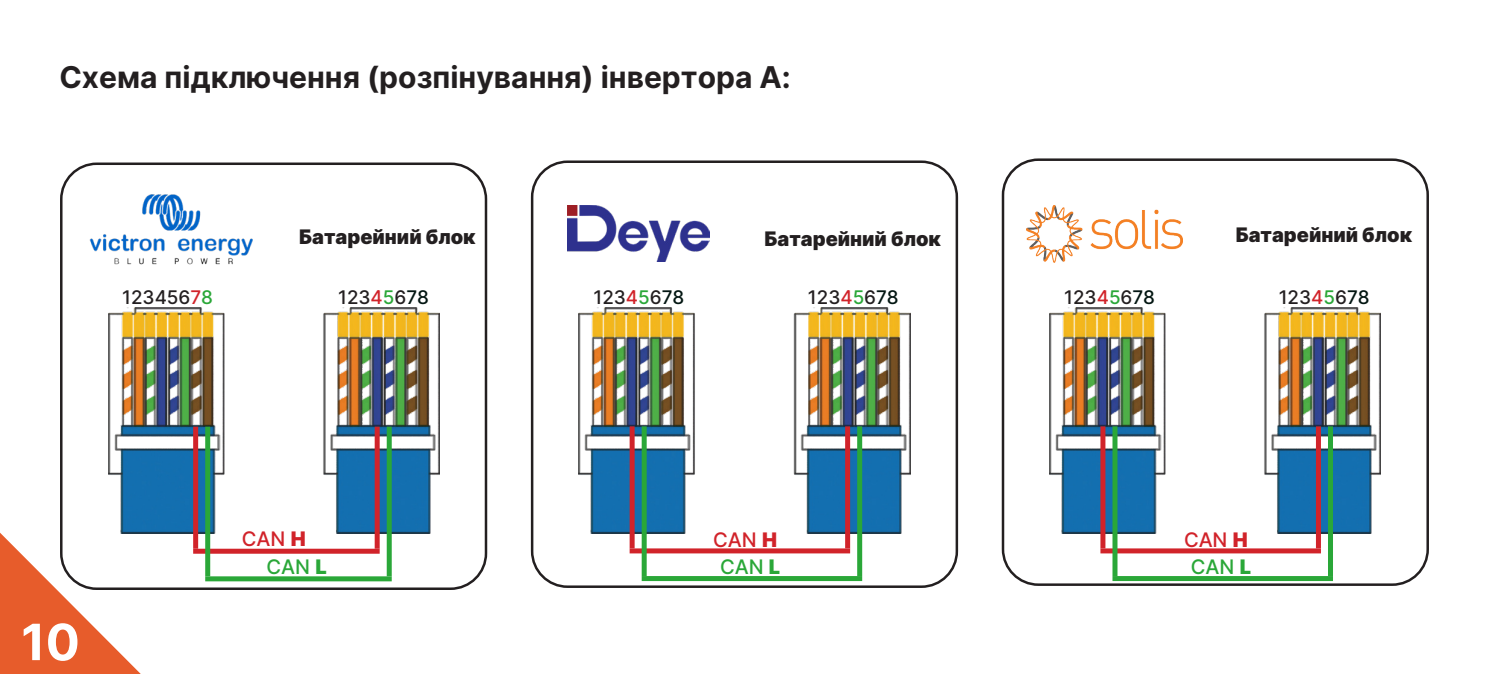
<style>
.page{position:relative;width:1489px;height:674px;background:#fff}
.page>*{position:absolute;margin:0;border:0;box-sizing:border-box;transform-origin:0 0}
.t1{font:700 50px "Inter";color:#fff}
.t2{font:700 30px "Inter";color:#231f20}
.t3{font:900 20px "Inter";color:#231f20}
.t4{font:20px "Inter";letter-spacing:-.005em;color:#d1232a}
.t5{font:20px "Inter";color:#2aa738}
.t6{font:18.75px "Inter";color:#231f20}
.s1{color:#d1232a}
.s2{color:#2aa738}
.s3{color:#031612}
</style>
<div class="page">
<div style="left:60px;top:162px;width:427px;height:427px;border:2px solid #231f20;border-radius:35px"></div>
<div style="left:531px;top:160px;width:427px;height:427px;border:2px solid #231f20;border-radius:35px"></div>
<div style="left:1001px;top:158px;width:427px;height:427px;border:2px solid #231f20;border-radius:35px"></div>
<svg style="left:0;top:532px;width:141px;height:141px"></svg>
<img style="left:108px;top:307px;width:331px;height:226px">
<img style="left:578px;top:307px;width:332px;height:226px">
<img style="left:1049px;top:307px;width:331px;height:226px">
<div style="left:193px;top:426px;width:5px;height:122px;background:#d1232a"></div>
<div style="left:374px;top:426px;width:5px;height:122px;background:#d1232a"></div>
<div style="left:193px;top:548px;width:186px;height:5px;background:#d1232a"></div>
<div style="left:205px;top:426px;width:5px;height:150px;background:#2aa738"></div>
<div style="left:387px;top:426px;width:5px;height:150px;background:#2aa738"></div>
<div style="left:205px;top:576px;width:187px;height:5px;background:#2aa738"></div>
<img style="left:89px;top:194px;width:164px;height:71px">
<img style="left:568px;top:205px;width:141px;height:56px">
<div style="left:629px;top:426px;width:5px;height:122px;background:#d1232a"></div>
<div style="left:845px;top:426px;width:5px;height:122px;background:#d1232a"></div>
<div style="left:629px;top:548px;width:221px;height:5px;background:#d1232a"></div>
<div style="left:641px;top:426px;width:5px;height:149px;background:#2aa738"></div>
<div style="left:857px;top:426px;width:5px;height:149px;background:#2aa738"></div>
<div style="left:641px;top:575px;width:221px;height:5px;background:#2aa738"></div>
<img style="left:1026px;top:205px;width:156px;height:57px">
<div style="left:1100px;top:426px;width:5px;height:122px;background:#d1232a"></div>
<div style="left:1315px;top:426px;width:5px;height:122px;background:#d1232a"></div>
<div style="left:1100px;top:548px;width:220px;height:5px;background:#d1232a"></div>
<div style="left:1112px;top:426px;width:5px;height:149px;background:#2aa738"></div>
<div style="left:1327px;top:426px;width:5px;height:149px;background:#2aa738"></div>
<div style="left:1112px;top:575px;width:220px;height:5px;background:#2aa738"></div>
<h2 class="t2" style="left:59px;top:55px;width:733px">Схема підключення (розпінування) інвертора A:</h2>
<p class="t3" style="left:299px;top:221px;width:178px">Батарейний блок</p>
<p class="t3" style="left:764px;top:223px;width:178px">Батарейний блок</p>
<p class="t3" style="left:1235px;top:219px;width:178px">Батарейний блок</p>
<p class="t6" style="left:122px;top:283px;width:92px">123456<span class="s1">7</span><span class="s2">8</span></p>
<p class="t6" style="left:338px;top:283px;width:92px">123<span class="s1">4</span><span class="s2">5</span>6<span class="s3">78</span></p>
<h1 class="t1" style="left:21px;top:604px;width:60px">10</h1>
<p class="t4" style="left:242px;top:524px;width:65px">CAN H</p>
<p class="t5" style="left:266px;top:551px;width:62px">CAN L</p>
<p class="t6" style="left:593px;top:283px;width:92px">123<span class="s1">4</span><span class="s2">5</span>6<span class="s3">78</span></p>
<p class="t6" style="left:808px;top:283px;width:92px">123<span class="s1">4</span><span class="s2">5</span>6<span class="s3">78</span></p>
<p class="t4" style="left:713px;top:524px;width:65px">CAN H</p>
<p class="t5" style="left:720px;top:551px;width:62px">CAN L</p>
<p class="t6" style="left:1064px;top:283px;width:92px">123<span class="s1">4</span><span class="s2">5</span>6<span class="s3">78</span></p>
<p class="t6" style="left:1278px;top:283px;width:92px">123<span class="s1">4</span><span class="s2">5</span>6<span class="s3">78</span></p>
<p class="t4" style="left:1183px;top:524px;width:65px">CAN H</p>
<p class="t5" style="left:1190px;top:551px;width:62px">CAN L</p>
</div>
